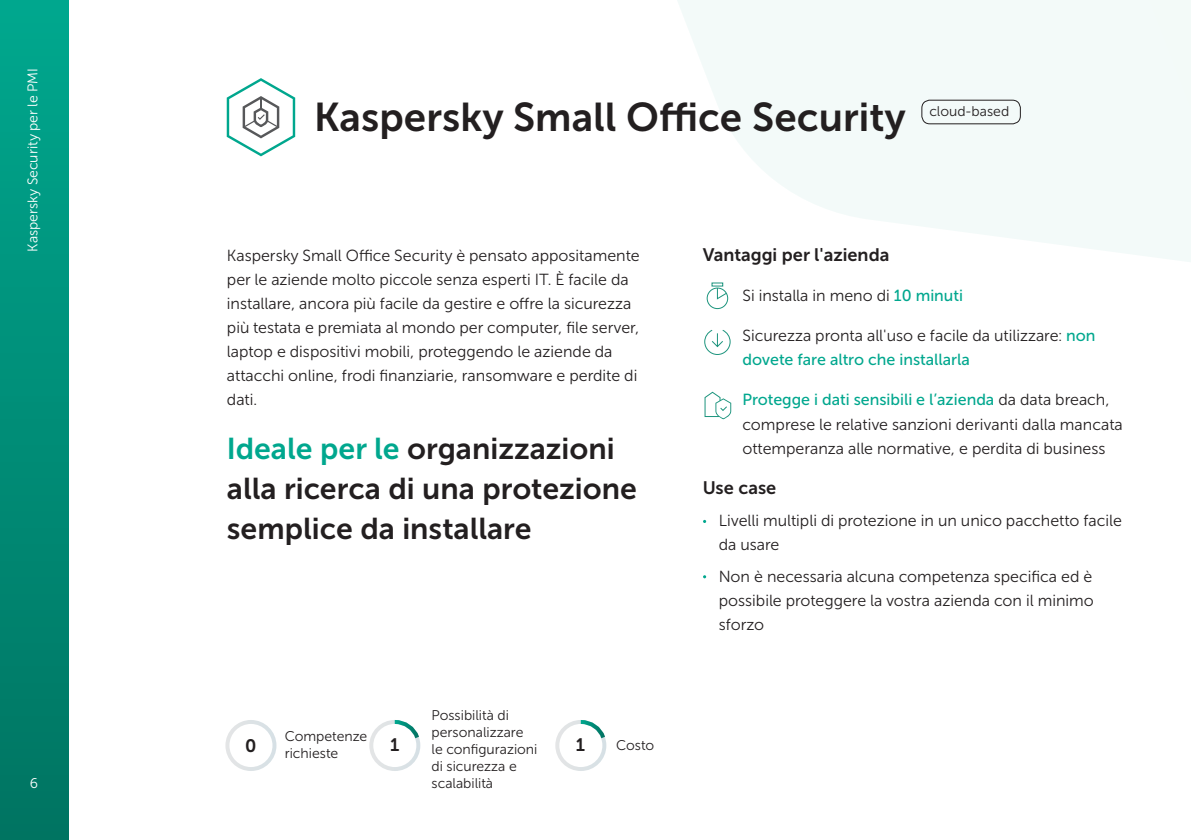
<style>
.page{position:relative;width:1191px;height:840px;background:#fff}
.page>*{position:absolute;margin:0;border:0;box-sizing:border-box;transform-origin:0 0}
.t1{font:40px "Museo Sans Cyrl 700";color:#231f20}
.t2{font:30px/40px "Museo Sans Cyrl 700";color:#231f20}
.t3{font:18px "Museo Sans Cyrl 700";color:#231f20}
.t4{font:16px/24px "Museo Sans Cyrl 300";color:#231f20}
.t5{font:16px "Museo Sans Cyrl 500";color:#00a78e}
.t6{font:14px/16.8px "Museo Sans Cyrl 300";color:#231f20}
.t7{font:14px "Museo Sans Cyrl 300";color:#fff}
.s1{color:#00a78e}
.s2{font-family:"Museo Sans Cyrl 500";color:#00a78e}
.s3{font-family:"Museo Sans Cyrl 300";color:#231f20}
</style>
<div class="page">
<div style="left:0;top:0;width:68px;height:839px;background:linear-gradient(to bottom,#00a78e,#007461)"></div>
<svg style="left:677px;top:0;width:514px;height:304px"></svg>
<div style="left:706px;top:287px;width:22px;height:22px;border:1px solid #1c947d;border-radius:50%"></div>
<svg style="left:716px;top:287px;width:11px;height:13px"></svg>
<svg style="left:704px;top:330px;width:27px;height:25px"></svg>
<svg style="left:704px;top:391px;width:27px;height:28px"></svg>
<div style="left:225px;top:719px;width:51px;height:51px;border:4px solid #fff;border-radius:50%"></div>
<div style="left:921px;top:100px;width:99px;height:24px;border:1px solid #231f20;border-radius:8px"></div>
<div style="left:369px;top:719px;width:51px;height:51px;border:4px solid #fff;border-radius:50%"></div>
<svg style="left:391px;top:719px;width:29px;height:23px"></svg>
<div style="left:555px;top:719px;width:51px;height:51px;border:4px solid #fff;border-radius:50%"></div>
<svg style="left:577px;top:719px;width:29px;height:23px"></svg>
<svg style="left:227px;top:78px;width:68px;height:78px"></svg>
<p class="t7" style="left:25px;top:251px;width:185px;rotate:-90deg">Kaspersky Security per le PMI</p>
<h1 class="t1" style="left:314px;top:95px;width:593px">Kaspersky Small Office Security</h1>
<p class="t6" style="left:929px;top:103px;width:81px">cloud-based</p>
<p class="t4" style="left:227px;top:243px;width:414px">Kaspersky Small Office Security è pensato appositamente per le aziende molto piccole senza esperti IT. È facile da installare, ancora più facile da gestire e offre la sicurezza più testata e premiata al mondo per computer, file server, laptop e dispositivi mobili, proteggendo le aziende da attacchi online, frodi finanziarie, ransomware e perdite di dati.</p>
<h2 class="t2" style="left:227px;top:428px;width:411px"><span class="s1">Ideale per le</span> organizzazioni alla ricerca di una protezione semplice da installare</h2>
<p class="t3" style="left:245px;top:735px;width:13px">0</p>
<p class="t6" style="left:431px;top:706px;width:107px">Possibilità di personalizzare le configurazioni di sicurezza e</p>
<p class="t6" style="left:285px;top:727px;width:84px">Competenze richieste</p>
<p class="t6" style="left:616px;top:736px;width:39px">Costo</p>
<p class="t3" style="left:390px;top:734px;width:11px">1</p>
<p class="t3" style="left:576px;top:734px;width:11px">1</p>
<p class="t3" style="left:703px;top:245px;width:188px">Vantaggi per l'azienda</p>
<p class="t4" style="left:742px;top:284px;width:222px">Si installa in meno di <span class="s2">10 minuti</span></p>
<p class="t4" style="left:742px;top:324px;width:355px">Sicurezza pronta all'uso e facile da utilizzare: <span class="s2">non</span></p>
<p class="t5" style="left:742px;top:351px;width:229px">dovete fare altro che installarla</p>
<p class="t5" style="left:742px;top:391px;width:369px">Protegge i dati sensibili e l’azienda <span class="s3">da data breach,</span></p>
<p class="t4" style="left:742px;top:412px;width:382px">comprese le relative sanzioni derivanti dalla mancata ottemperanza alle normative, e perdita di business</p>
<p class="t3" style="left:703px;top:477px;width:75px">Use case</p>
<p class="t4" style="left:719px;top:508px;width:405px">Livelli multipli di protezione in un unico pacchetto facile da usare</p>
<p class="t4" style="left:719px;top:564px;width:376px;text-align:justify">Non è necessaria alcuna competenza specifica ed è possibile proteggere la vostra azienda con il minimo sforzo</p>
<p class="t7" style="left:30px;top:775px;width:10px">6</p>
<p class="t6" style="left:431px;top:774px;width:63px">scalabilità</p>
</div>
